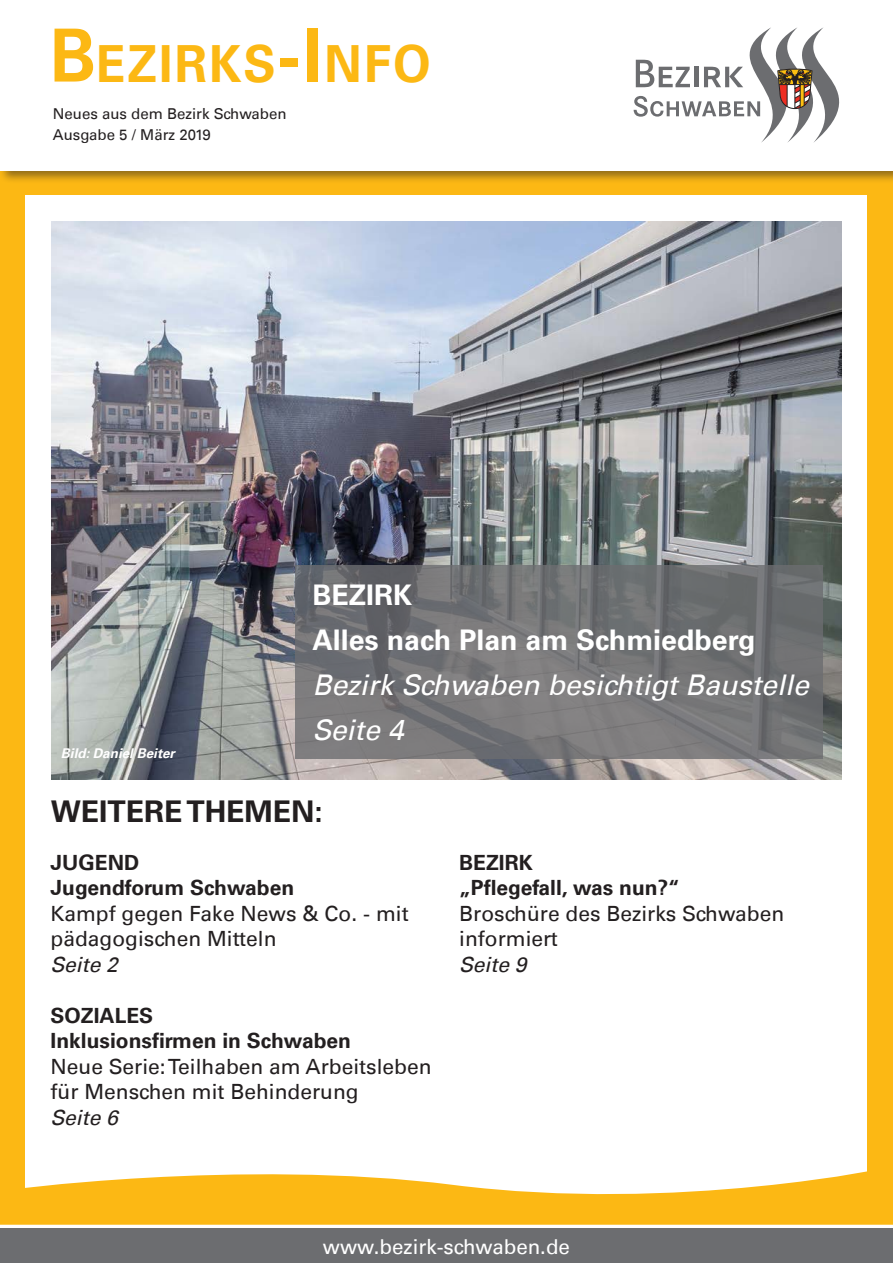
<style>
.page{position:relative;width:893px;height:1263px;background:#fff}
.page>*{position:absolute;margin:0;border:0;box-sizing:border-box;transform-origin:0 0}
.t1{font:700 51.3px "Univers LT";letter-spacing:.045em;color:#fcb814;scale:.94 1}
.Headline{font:700 30px "Univers LT";color:#231f20}
.Grundtext{font:italic 28.5px "Univers LT";color:#fff}
.Grundtext-2{font:700 28.5px "Univers LT";color:#fff}
.Headline-2{font:21px/25.5px "Univers LT";color:#231f20}
.Headline-3{font:700 21px "Univers LT";color:#231f20}
.Headline-4{font:italic 21px "Univers LT";color:#231f20}
.t2{font:20.55px "Univers LT";color:#fff}
.t3{font:15px "Univers LT";color:#231f20}
.Grundtext-3{font:italic 700 13.5px "Univers LT";color:#fff}
.s1{font-size:73.35px}
</style>
<div class="page">
<div style="left:0;top:0;width:893px;height:1223px;background:#fcb814"></div>
<div style="left:26px;top:196px;width:841px;height:1005px;background:#fff"></div>
<svg style="left:0;top:1158px;width:893px;height:67px;fill:#fcb814"></svg>
<div style="left:0;top:1229px;width:893px;height:34px;background:#6c6d70"></div>
<div style="left:0;top:0;width:893px;height:184px;background:#231f20;opacity:.5"></div>
<div style="left:0;top:0;width:893px;height:170px;background:#fff"></div>
<img style="left:51px;top:221px;width:791px;height:558px">
<svg style="left:634px;top:27px;width:205px;height:116px"></svg>
<svg style="left:295px;top:565px;width:528px;height:193px;background:#737375"></svg>
<p class="t1" style="left:50px;top:33px;width:407px"><span class="s1">B</span>EZIRKS<span class="s1">-I</span> NFO</p>
<p class="t3" style="left:53px;top:105px;width:235px">Neues aus dem Bezirk Schwaben</p>
<p class="t3" style="left:53px;top:126px;width:160px">Ausgabe 5 / März 2019</p>
<p class="Grundtext-3" style="left:61px;top:745px;width:115px">Bild: Daniel Beiter</p>
<p class="Grundtext-2" style="left:312px;top:578px;width:101px">BEZIRK</p>
<p class="Grundtext-2" style="left:312px;top:623px;width:445px">Alles nach Plan am Schmiedberg</p>
<p class="Grundtext" style="left:312px;top:667px;width:498px">Bezirk Schwaben besichtigt Baustelle</p>
<p class="Grundtext" style="left:312px;top:713px;width:93px">Seite 4</p>
<p class="Headline" style="left:51px;top:794px;width:274px">WEITERE THEMEN:</p>
<p class="Headline-3" style="left:51px;top:850px;width:90px">JUGEND</p>
<p class="Headline-3" style="left:51px;top:876px;width:245px">Jugendforum Schwaben</p>
<p class="Headline-2" style="left:51px;top:901px;width:360px">Kampf gegen Fake News &amp; Co. - mit pädagogischen Mitteln</p>
<p class="Headline-4" style="left:51px;top:952px;width:69px">Seite 2</p>
<p class="Headline-3" style="left:51px;top:1003px;width:104px">SOZIALES</p>
<p class="Headline-3" style="left:51px;top:1029px;width:302px">Inklusionsfirmen in Schwaben</p>
<p class="Headline-2" style="left:51px;top:1054px;width:382px">Neue Serie: Teilhaben am Arbeitsleben für Menschen mit Behinderung</p>
<p class="Headline-4" style="left:51px;top:1105px;width:69px">Seite 6</p>
<p class="Headline-3" style="left:459px;top:850px;width:75px">BEZIRK</p>
<p class="Headline-3" style="left:459px;top:876px;width:222px">„Pflegefall, was nun?“</p>
<p class="Headline-2" style="left:459px;top:901px;width:326px">Broschüre des Bezirks Schwaben</p>
<p class="Headline-2" style="left:459px;top:926px;width:100px">informiert</p>
<p class="Headline-4" style="left:459px;top:952px;width:69px">Seite 9</p>
<p class="t2" style="left:323px;top:1235px;width:249px">www.bezirk-schwaben.de</p>
</div>
